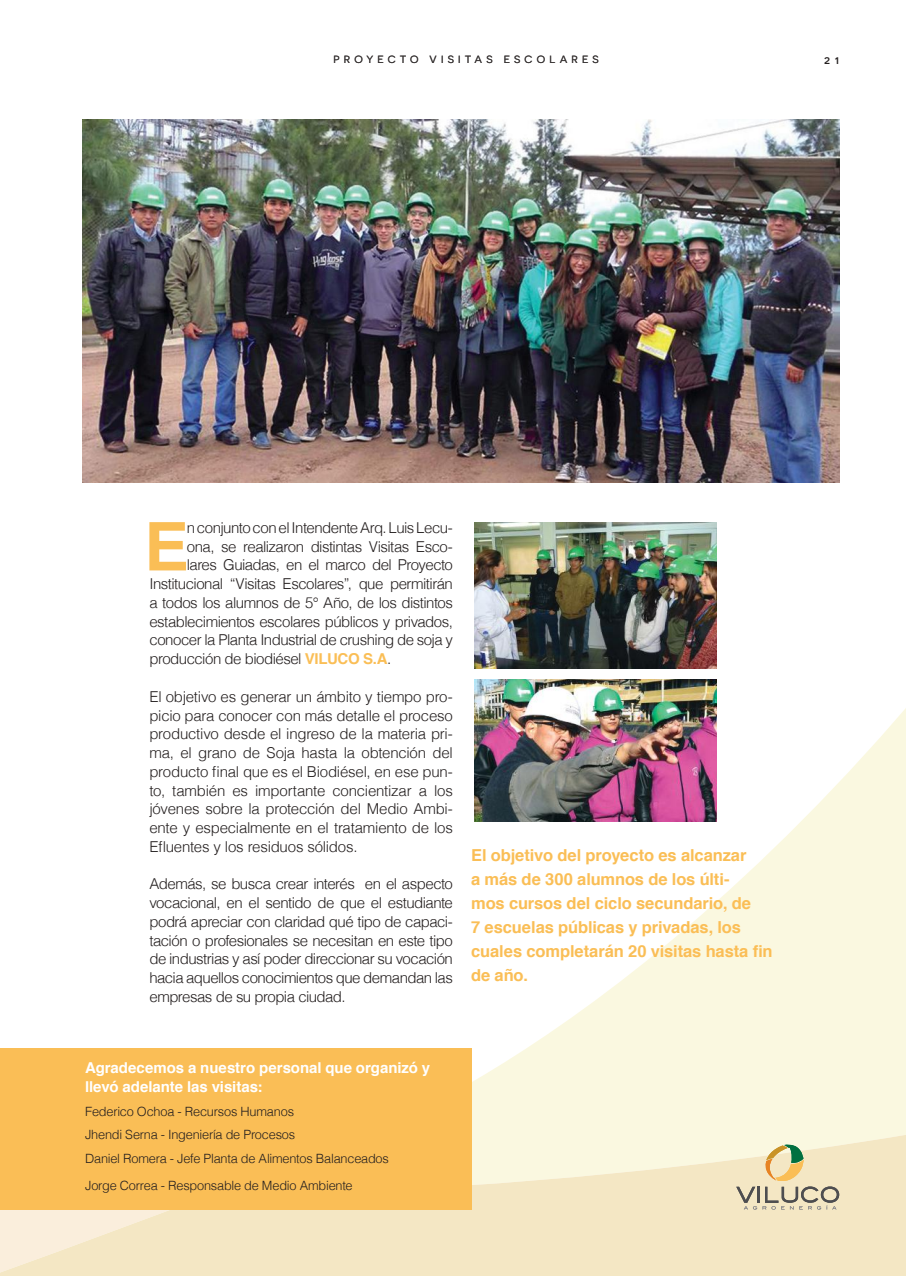
<style>
.page{position:relative;width:906px;height:1276px;background:#fff}
.page>*{position:absolute;margin:0;border:0;box-sizing:border-box;transform-origin:0 0}
.t1{font:700 67.05px "Helvetica";color:#fabe56}
.t2{font:700 16.5px/24px "Helvetica";letter-spacing:-.005em;color:#fabe56}
.t3{font:300 15px/18.8px "Helvetica";letter-spacing:-.035em;color:#241f1f;text-align:justify}
.t4{font:700 15px/18.8px "Helvetica";letter-spacing:-.005em;color:#fff}
.t5{font:300 12.75px/23.2px "Helvetica";letter-spacing:-.015em;color:#241f1f}
.t6{font:500 12px "Novecentosanswide";color:#241f1f}
.t7{font:10.5px "Novecentosanswide";letter-spacing:.4em;color:#393535}
.s1{font-weight:700;color:#fabe56}
</style>
<div class="page">
<svg style="left:471px;top:522px;width:435px;height:584px"></svg>
<svg style="left:0;top:1106px;width:906px;height:170px;fill:#f4e7c4"></svg>
<img style="left:83px;top:120px;width:756px;height:363px">
<div style="left:0;top:1048px;width:471px;height:161px;background:#fabe56"></div>
<img style="left:475px;top:522px;width:241px;height:146px">
<img style="left:475px;top:679px;width:241px;height:143px">
<svg style="left:736px;top:1144px;width:103px;height:65px"></svg>
<p class="t7" style="left:333px;top:53px;width:267px">PROYECTO VISITAS ESCOLARES</p>
<p class="t6" style="left:824px;top:53px;width:17px">2 1</p>
<h1 class="t1" style="left:144px;top:493px;width:46px">E</h1>
<p class="t3" style="left:187px;top:517px;width:268px">n conjunto con el Intendente Arq. Luis Lecu-</p>
<p class="t3" style="left:187px;top:536px;width:268px">ona, se realizaron distintas Visitas Esco-</p>
<p class="t3" style="left:187px;top:555px;width:268px">lares Guiadas, en el marco del Proyecto</p>
<p class="t3" style="left:149px;top:573px;width:305px">Institucional “Visitas Escolares”, que permitirán</p>
<p class="t3" style="left:149px;top:592px;width:305px">a todos los alumnos de 5° Año, de los distintos</p>
<p class="t3" style="left:149px;top:611px;width:305px">establecimientos escolares públicos y privados,</p>
<p class="t3" style="left:149px;top:630px;width:305px">conocer la Planta Industrial de crushing de soja y</p>
<p class="t3" style="left:149px;top:648px;width:243px">producción de biodiésel <span class="s1">VILUCO S.A</span>.</p>
<p class="t3" style="left:149px;top:686px;width:305px">El objetivo es generar un ámbito y tiempo pro&shy;picio para conocer con más detalle el proceso productivo desde el ingreso de la materia pri&shy;ma, el grano de Soja hasta la obtención del producto final que es el Biodiésel, en ese pun&shy;to, también es importante concientizar a los jóvenes sobre la protección del Medio Ambi&shy;ente y especialmente en el tratamiento de los Efluentes y los residuos sólidos.</p>
<p class="t3" style="left:149px;top:873px;width:305px">Además, se busca crear interés en el aspecto vocacional, en el sentido de que el estudiante podrá apreciar con claridad qué tipo de capaci&shy;tación o profesionales se necesitan en este tipo de industrias y así poder direccionar su vocación hacia aquellos conocimientos que demandan las empresas de su propia ciudad.</p>
<p class="t2" style="left:471px;top:843px;width:303px">El objetivo del proyecto es alcanzar<br>a más de 300 alumnos de los últi-<br>mos cursos del ciclo secundario, de<br>7 escuelas públicas y privadas, los cuales completarán 20 visitas hasta fin de año.</p>
<p class="t4" style="left:85px;top:1059px;width:347px">Agradecemos a nuestro personal que organizó y llevó adelante las visitas:</p>
<p class="t5" style="left:85px;top:1099px;width:305px">Federico Ochoa - Recursos Humanos<br>Jhendi Serna - Ingeniería de Procesos<br>Daniel Romera - Jefe Planta de Alimentos Balanceados</p>
<p class="t5" style="left:85px;top:1172px;width:269px">Jorge Correa - Responsable de Medio Ambiente</p>
</div>
